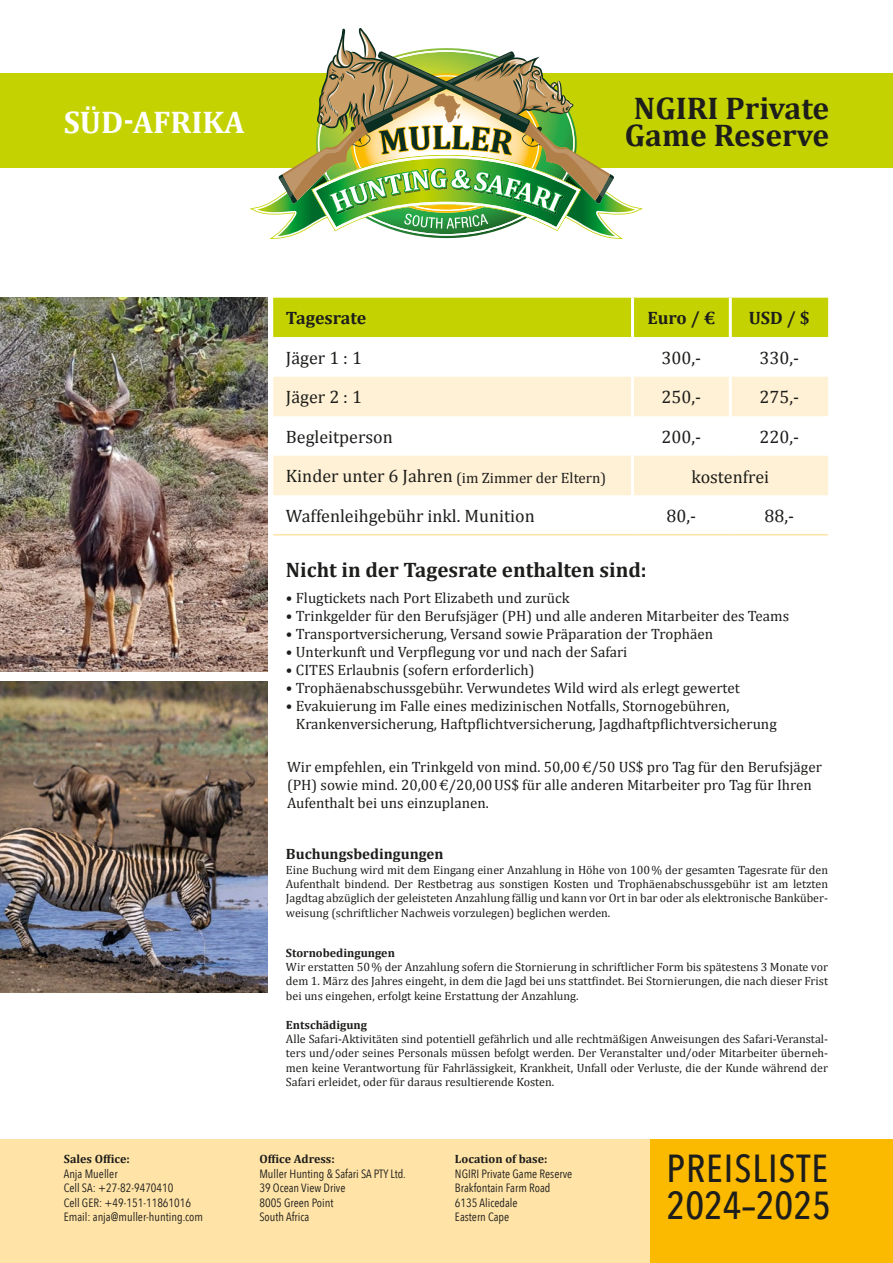
<style>
.page{position:relative;width:893px;height:1263px;background:#fff}
.page>*{position:absolute;margin:0;border:0;box-sizing:border-box;transform-origin:0 0}
.t1{font:500 39px/37.5px "Avenir Next Condensed";letter-spacing:.025em;color:#1d1d1b}
.t2{font:700 31.5px/27px "Cambria";color:#1d1d1b}
.t3{font:700 31.5px "Cambria";color:#fff}
.t4{font:700 21px "Cambria";color:#1d1d1b}
.t5{font:18px "Cambria";color:#1d1d1b}
.t6{font:700 18px "Cambria";color:#1d1d1b}
.t7{font:15px/18px "Cambria";color:#1d1d1b}
.t8{font:700 15px "Cambria";color:#1d1d1b}
.t9{font:12px/14.4px "Cambria";color:#1d1d1b;text-align:justify}
.t10{font:12px/14.4px "Avenir Next Condensed";color:#1d1d1b}
.t11{font:700 12px "Cambria";color:#1d1d1b}
.s1{font-size:18px}
</style>
<div class="page">
<div style="left:273px;top:298px;width:555px;height:39px;background:#c3d200"></div>
<svg style="left:273px;top:337px;width:555px;height:159px"></svg>
<svg style="left:273px;top:377px;width:555px;height:118px;fill:#fff1d5"></svg>
<hr style="left:631px;top:298px;width:3px;height:39px;background:#fff">
<hr style="left:729px;top:298px;width:3px;height:39px;background:#fff">
<hr style="left:631px;top:337px;width:3px;height:40px;background:#fff">
<hr style="left:729px;top:337px;width:3px;height:40px;background:#fff">
<hr style="left:631px;top:377px;width:3px;height:39px;background:#fff">
<hr style="left:729px;top:377px;width:3px;height:39px;background:#fff">
<hr style="left:631px;top:416px;width:3px;height:40px;background:#fff">
<hr style="left:729px;top:416px;width:3px;height:40px;background:#fff">
<hr style="left:631px;top:456px;width:3px;height:39px;background:#fff">
<hr style="left:631px;top:495px;width:3px;height:39px;background:#fff">
<hr style="left:729px;top:495px;width:3px;height:39px;background:#fff">
<hr style="left:273px;top:534px;width:359px;height:1px;background:#ffe3a7">
<hr style="left:632px;top:534px;width:98px;height:1px;background:#ffe3a7">
<hr style="left:730px;top:534px;width:98px;height:1px;background:#ffe3a7">
<img style="left:0;top:298px;width:268px;height:374px">
<img style="left:0;top:682px;width:268px;height:311px">
<div style="left:0;top:1139px;width:893px;height:124px;background:#ffe3a7"></div>
<div style="left:651px;top:1139px;width:242px;height:124px;background:#fbba00"></div>
<div style="left:0;top:73px;width:893px;height:94px;background:#c3d200"></div>
<img style="left:250px;top:28px;width:393px;height:211px">
<h2 class="t3" style="left:64px;top:103px;width:182px">SÜD-AFRIKA</h2>
<h2 class="t2" style="left:625px;top:94px;width:206px">NGIRI Private<br>Game Reserve</h2>
<h3 class="t6" style="left:286px;top:307px;width:82px">Tagesrate</h3>
<h3 class="t6" style="left:647px;top:307px;width:69px">Euro / €</h3>
<h3 class="t6" style="left:749px;top:307px;width:62px">USD / $</h3>
<h3 class="t5" style="left:286px;top:347px;width:78px">Jäger 1 : 1</h3>
<h3 class="t5" style="left:662px;top:347px;width:41px">300,-</h3>
<h3 class="t5" style="left:759px;top:347px;width:41px">330,-</h3>
<h3 class="t5" style="left:286px;top:387px;width:78px">Jäger 2 : 1</h3>
<h3 class="t5" style="left:662px;top:387px;width:41px">250,-</h3>
<h3 class="t5" style="left:759px;top:387px;width:41px">275,-</h3>
<h3 class="t5" style="left:286px;top:426px;width:108px">Begleitperson</h3>
<h3 class="t5" style="left:662px;top:426px;width:41px">200,-</h3>
<h3 class="t5" style="left:759px;top:426px;width:41px">220,-</h3>
<p class="t7" style="left:286px;top:468px;width:322px"><span class="s1">Kinder unter 6 Jahren</span> (im Zimmer der Eltern)</p>
<h3 class="t5" style="left:691px;top:466px;width:79px">kostenfrei</h3>
<h3 class="t5" style="left:286px;top:505px;width:250px">Waffenleihgebühr inkl. Munition</h3>
<h3 class="t5" style="left:667px;top:505px;width:31px">80,-</h3>
<h3 class="t5" style="left:764px;top:505px;width:31px">88,-</h3>
<h3 class="t4" style="left:286px;top:557px;width:362px">Nicht in der Tagesrate enthalten sind:</h3>
<p class="t7" style="left:286px;top:589px;width:285px">• Flugtickets nach Port Elizabeth und zurück</p>
<p class="t7" style="left:286px;top:607px;width:505px">• Trinkgelder für den Berufsjäger (PH) und alle anderen Mitarbeiter des Teams</p>
<p class="t7" style="left:286px;top:625px;width:429px">• Transportversicherung, Versand sowie Präparation der Trophäen</p>
<p class="t7" style="left:286px;top:643px;width:343px">• Unterkunft und Verpflegung vor und nach der Safari</p>
<p class="t7" style="left:286px;top:661px;width:250px">• CITES Erlaubnis (sofern erforderlich)</p>
<p class="t7" style="left:286px;top:679px;width:455px">• Trophäenabschussgebühr. Verwundetes Wild wird als erlegt gewertet</p>
<p class="t7" style="left:296px;top:697px;width:482px;text-indent:-10px">• Evakuierung im Falle eines medizinischen Notfalls, Stornogebühren,<br>Krankenversicherung, Haftpflichtversicherung, Jagdhaftpflichtversicherung</p>
<p class="t7" style="left:287px;top:758px;width:536px">Wir empfehlen, ein Trinkgeld von mind. 50,00€/50 US$ pro Tag für den Berufsjäger (PH) sowie mind. 20,00€/20,00US$ für alle anderen Mitarbeiter pro Tag für Ihren<br>Aufenthalt bei uns einzuplanen.</p>
<p class="t8" style="left:286px;top:845px;width:159px">Buchungsbedingungen</p>
<p class="t9" style="left:286px;top:862px;width:544px">Eine Buchung wird mit dem Eingang einer Anzahlung in Höhe von 100% der gesamten Tagesrate für den Aufenthalt bindend. Der Restbetrag aus sonstigen Kosten und Trophäenabschussgebühr ist am letzten Jagdtag abzüglich der geleisteten Anzahlung fällig und kann vor Ort in bar oder als elektronische Banküber&shy;weisung (schriftlicher Nachweis vorzulegen) beglichen werden.</p>
<p class="t11" style="left:64px;top:1152px;width:68px">Sales Office:</p>
<p class="t10" style="left:64px;top:1166px;width:141px">Anja Mueller<br>Cell SA: +27-82-9470410<br>Cell GER: +49-151-11861016<br>Email: anja@muller-hunting.com</p>
<p class="t11" style="left:286px;top:945px;width:110px">Stornobedingungen</p>
<p class="t9" style="left:286px;top:959px;width:544px">Wir erstatten 50% der Anzahlung sofern die Stornierung in schriftlicher Form bis spätestens 3 Monate vor dem 1. März des Jahres eingeht, in dem die Jagd bei uns stattfindet. Bei Stornierungen, die nach dieser Frist bei uns eingehen, erfolgt keine Erstattung der Anzahlung.</p>
<p class="t11" style="left:286px;top:1017px;width:83px">Entschädigung</p>
<p class="t9" style="left:286px;top:1031px;width:544px">Alle Safari-Aktivitäten sind potentiell gefährlich und alle rechtmäßigen Anweisungen des Safari-Veranstal&shy;ters und/oder seines Personals müssen befolgt werden. Der Veranstalter und/oder Mitarbeiter überneh&shy;men keine Verantwortung für Fahrlässigkeit, Krankheit, Unfall oder Verluste, die der Kunde während der Safari erleidet, oder für daraus resultierende Kosten.</p>
<p class="t11" style="left:259px;top:1152px;width:77px">Office Adress:</p>
<p class="t10" style="left:259px;top:1166px;width:148px">Muller Hunting &amp; Safari SA PTY Ltd.<br>39 Ocean View Drive<br>8005 Green Point<br>South Africa</p>
<p class="t11" style="left:455px;top:1152px;width:94px">Location of base:</p>
<p class="t10" style="left:455px;top:1166px;width:119px">NGIRI Private Game Reserve<br>Brakfontain Farm Road<br>6135 Alicedale<br>Eastern Cape</p>
<h1 class="t1" style="left:666px;top:1149px;width:166px">PREISLISTE<br>2024–2025</h1>
</div>
